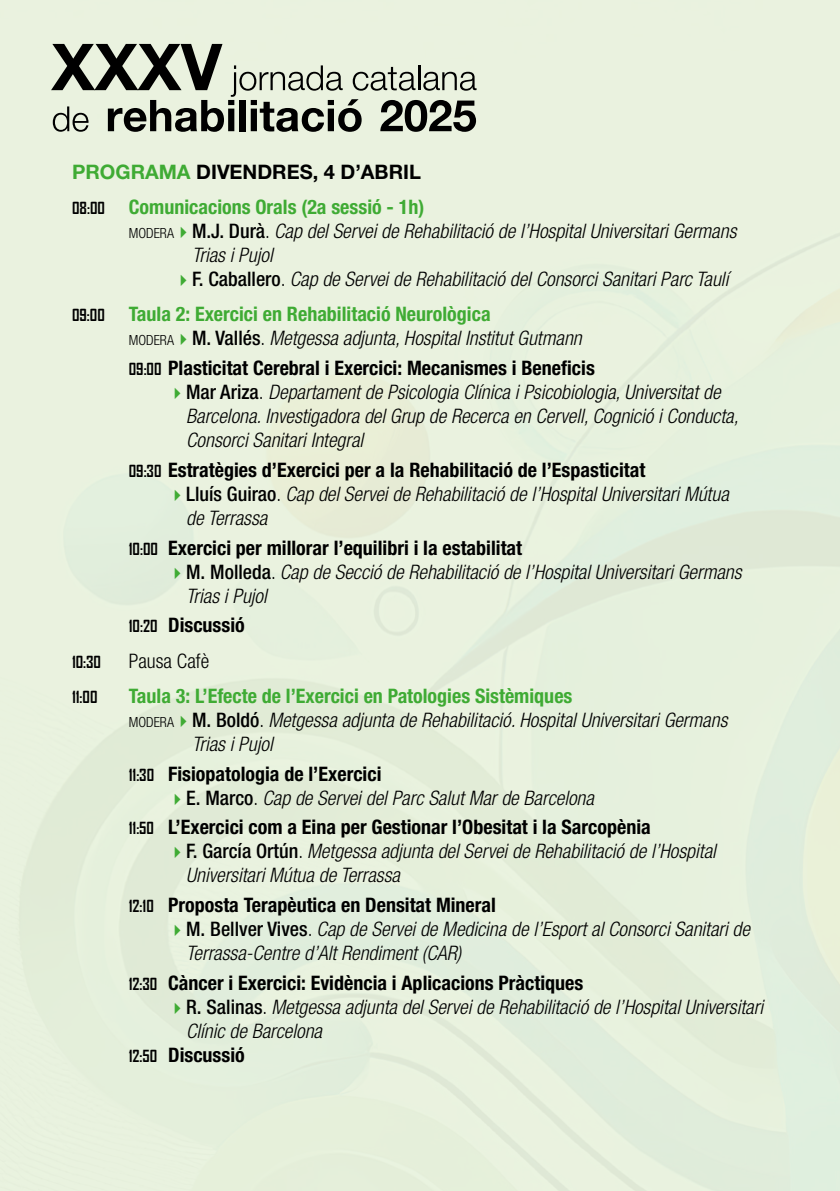
<style>
.page{position:relative;width:840px;height:1191px;background:#fff}
.page>*{position:absolute;margin:0;border:0;box-sizing:border-box;transform-origin:0 0}
.text{font:italic 300 condensed 20px/24px "Helvetica Neue LT Pro";color:#000}
.text-2{font:700 condensed 20px "Helvetica Neue LT Pro";color:#000}
.text-3{font:700 condensed 20px "Helvetica Neue LT Pro";color:#3fab34}
.titol{font:700 20px "Helvetica Neue LT Pro";color:#000}
.text-4{font:300 condensed 20px "Helvetica Neue LT Pro";color:#000}
.text-5{font:700 16px "Agency FB";color:#000}
.s1{color:#3fab34}
.s2{font-family:"Agency FB";font-stretch:normal;font-size:16px;color:#000}
.s3{font-style:normal;font-size:14px}
.s4{font-weight:500;font-style:normal}
.s5{font-style:normal}
.s6{font-family:"Agency FB";font-stretch:normal;font-size:16px}
</style>
<div class="page">
<img style="left:0;top:0;width:839px;height:1191px">
<svg style="left:51px;top:44px;width:425px;height:88px;background:#a7ad9f"></svg>
<p class="titol" style="left:72px;top:159px;width:350px"><span class="s1">PROGRAMA</span> DIVENDRES, 4 D’ABRIL</p>
<p class="text-3" style="left:72px;top:195px;width:353px"><span class="s2">08:00</span> Comunicacions Orals (2a sessió - 1h)</p>
<p class="text" style="left:192px;top:219px;width:545px;text-indent:-63px"><span class="s3">MODERA</span><span class="s1">✔</span><span class="s4">M.J. Durà</span><span class="s5">.</span> Cap del Servei de Rehabilitació de l’Hospital Universitari Germans<br>Trias i Pujol</p>
<p class="text" style="left:174px;top:267px;width:555px"><span class="s1">✔</span><span class="s4">F. Caballero</span><span class="s5">.</span> Cap de Servei de Rehabilitació del Consorci Sanitari Parc Taulí</p>
<p class="text-3" style="left:72px;top:302px;width:420px"><span class="s2">09:00</span> Taula 2: Exercici en Rehabilitació Neurològica</p>
<p class="text" style="left:129px;top:327px;width:454px"><span class="s3">MODERA</span><span class="s1">✔</span><span class="s4">M. Vallés</span><span class="s5">.</span> Metgessa adjunta, Hospital Institut Gutmann</p>
<p class="text-2" style="left:129px;top:356px;width:467px"><span class="s6">09:00</span> Plasticitat Cerebral i Exercici: Mecanismes i Beneficis</p>
<p class="text" style="left:186px;top:380px;width:553px;text-indent:-18px"><span class="s1">✔</span><span class="s4">Mar Ariza</span><span class="s5">.</span> Departament de Psicologia Clínica i Psicobiologia, Universitat de<br>Barcelona. Investigadora del Grup de Recerca en Cervell, Cognició i Conducta,<br>Consorci Sanitari Integral</p>
<p class="text-2" style="left:129px;top:457px;width:517px"><span class="s6">09:30</span> Estratègies d’Exercici per a la Rehabilitació de l’Espasticitat</p>
<p class="text" style="left:186px;top:482px;width:544px;text-indent:-18px"><span class="s1">✔</span><span class="s4">Lluís Guirao</span><span class="s5">.</span> Cap del Servei de Rehabilitació de l’Hospital Universitari Mútua de Terrassa</p>
<p class="text-2" style="left:129px;top:535px;width:394px"><span class="s6">10:00</span> Exercici per millorar l’equilibri i la estabilitat</p>
<p class="text" style="left:186px;top:560px;width:556px;text-indent:-18px"><span class="s1">✔</span><span class="s4">M. Molleda</span><span class="s5">.</span> Cap de Secció de Rehabilitació de l’Hospital Universitari Germans<br>Trias i Pujol</p>
<p class="text-2" style="left:129px;top:613px;width:117px"><span class="s6">10:20</span> Discussió</p>
<p class="text-5" style="left:72px;top:651px;width:31px">10:30</p>
<p class="text-4" style="left:129px;top:649px;width:82px">Pausa Cafè</p>
<p class="text-5" style="left:72px;top:687px;width:27px">11:00</p>
<p class="text-3" style="left:129px;top:684px;width:445px">Taula 3: L’Efecte de l’Exercici en Patologies Sistèmiques</p>
<p class="text" style="left:192px;top:708px;width:536px;text-indent:-63px"><span class="s3">MODERA</span><span class="s1">✔</span><span class="s4">M. Boldó</span><span class="s5">.</span> Metgessa adjunta de Rehabilitació. Hospital Universitari Germans<br>Trias i Pujol</p>
<p class="text-2" style="left:129px;top:761px;width:254px"><span class="s6">11:30</span> Fisiopatologia de l’Exercici</p>
<p class="text" style="left:168px;top:786px;width:427px"><span class="s1">✔</span><span class="s4">E. Marco</span><span class="s5">.</span> Cap de Servei del Parc Salut Mar de Barcelona</p>
<p class="text-2" style="left:129px;top:815px;width:523px"><span class="s6">11:50</span> L’Exercici com a Eina per Gestionar l’Obesitat i la Sarcopènia</p>
<p class="text" style="left:186px;top:840px;width:531px;text-indent:-18px"><span class="s1">✔</span><span class="s4">F. García Ortún</span><span class="s5">.</span> Metgessa adjunta del Servei de Rehabilitació de l’Hospital<br>Universitari Mútua de Terrassa</p>
<p class="text-2" style="left:129px;top:893px;width:368px"><span class="s6">12:10</span> Proposta Terapèutica en Densitat Mineral</p>
<p class="text" style="left:186px;top:917px;width:565px;text-indent:-18px"><span class="s1">✔</span><span class="s4">M. Bellver Vives</span><span class="s5">.</span> Cap de Servei de Medicina de l’Esport al Consorci Sanitari de<br>Terrassa-Centre d’Alt Rendiment (CAR)</p>
<p class="text-2" style="left:129px;top:970px;width:456px"><span class="s6">12:30</span> Càncer i Exercici: Evidència i Aplicacions Pràctiques</p>
<p class="text" style="left:186px;top:995px;width:578px;text-indent:-18px"><span class="s1">✔</span><span class="s4">R. Salinas</span><span class="s5">.</span> Metgessa adjunta del Servei de Rehabilitació de l’Hospital Universitari<br>Clínic de Barcelona</p>
<p class="text-2" style="left:129px;top:1042px;width:117px"><span class="s6">12:50</span> Discussió</p>
</div>
